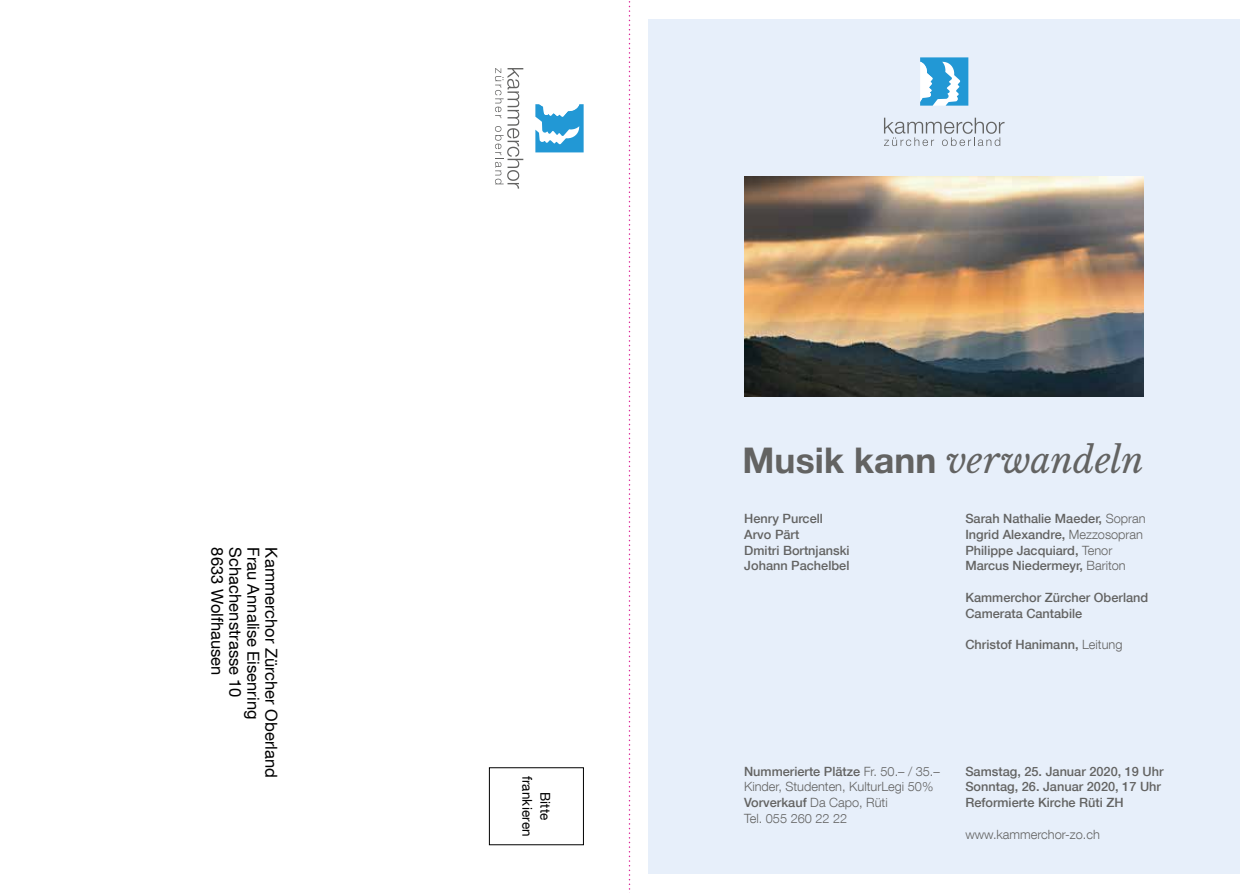
<style>
.page{position:relative;width:1259px;height:893px;background:#fff}
.page>*{position:absolute;margin:0;border:0;box-sizing:border-box;transform-origin:0 0}
.t1{font:italic 35.4px "Libre Baskerville";color:#636362}
.t2{font:16.5px "Helvetica Neue LT Com";letter-spacing:.005em;color:#000}
.t3{font:13.5px/18px "Helvetica Neue LT Com";letter-spacing:.01em;color:#000;text-align:center}
.t4{font:500 12.75px/15.8px "Helvetica Neue LT Com";color:#636362}
.t5{font:300 12.75px/15.8px "Helvetica Neue LT Com";color:#636362}
.s1{font-family:"Helvetica Neue";font-weight:700;font-style:normal}
.s2{font-weight:300}
.s3{font-weight:500}
</style>
<div class="page">
<svg style="left:629px;top:1px;width:1px;height:892px"></svg>
<svg style="left:495px;top:68px;width:28px;height:121px"></svg>
<svg style="left:535px;top:104px;width:48px;height:48px"></svg>
<div style="left:648px;top:19px;width:591px;height:855px;background:#e7effa"></div>
<svg style="left:884px;top:118px;width:120px;height:28px"></svg>
<svg style="left:920px;top:57px;width:48px;height:49px"></svg>
<img style="left:744px;top:176px;width:399px;height:221px">
<p class="t2" style="left:227px;top:547px;width:129px;rotate:90deg">8633 Wolfhausen</p>
<p class="t2" style="left:245px;top:547px;width:151px;rotate:90deg">Schachenstrasse 10</p>
<p class="t2" style="left:263px;top:547px;width:173px;rotate:90deg">Frau Annalise Eisenring</p>
<p class="t2" style="left:281px;top:547px;width:232px;rotate:90deg">Kammerchor Zürcher Oberland</p>
<p class="t3" style="left:555px;top:776px;width:63px;rotate:90deg">Bitte frankieren</p>
<h1 class="t1" style="left:742px;top:439px;width:403px"><span class="s1">Musik kann</span> verwandeln</h1>
<p class="t4" style="left:744px;top:510px;width:107px">Henry Purcell<br>Arvo Pärt<br>Dmitri Bortnjanski<br>Johann Pachelbel</p>
<p class="t4" style="left:965px;top:510px;width:182px">Sarah Nathalie Maeder, <span class="s2">Sopran<br></span>Ingrid Alexandre, <span class="s2">Mezzosopran<br></span>Philippe Jacquiard, <span class="s2">Tenor<br></span>Marcus Niedermeyr, <span class="s2">Bariton</span></p>
<p class="t4" style="left:965px;top:589px;width:184px">Kammerchor Zürcher Oberland<br>Camerata Cantabile</p>
<p class="t4" style="left:965px;top:636px;width:159px">Christof Hanimann, <span class="s2">Leitung</span></p>
<p class="t5" style="left:744px;top:763px;width:197px"><span class="s3">Nummerierte Plätze</span> Fr. 50.– / 35.–<br>Kinder, Studenten, KulturLegi 50%<br><span class="s3">Vorverkauf</span> Da Capo, Rüti<br>Tel. 055 260 22 22</p>
<p class="t4" style="left:965px;top:763px;width:200px">Samstag, 25. Januar 2020, 19 Uhr<br>Sonntag, 26. Januar 2020, 17 Uhr<br>Reformierte Kirche Rüti ZH</p>
<p class="t5" style="left:965px;top:826px;width:136px">www.kammerchor-zo.ch</p>
</div>
